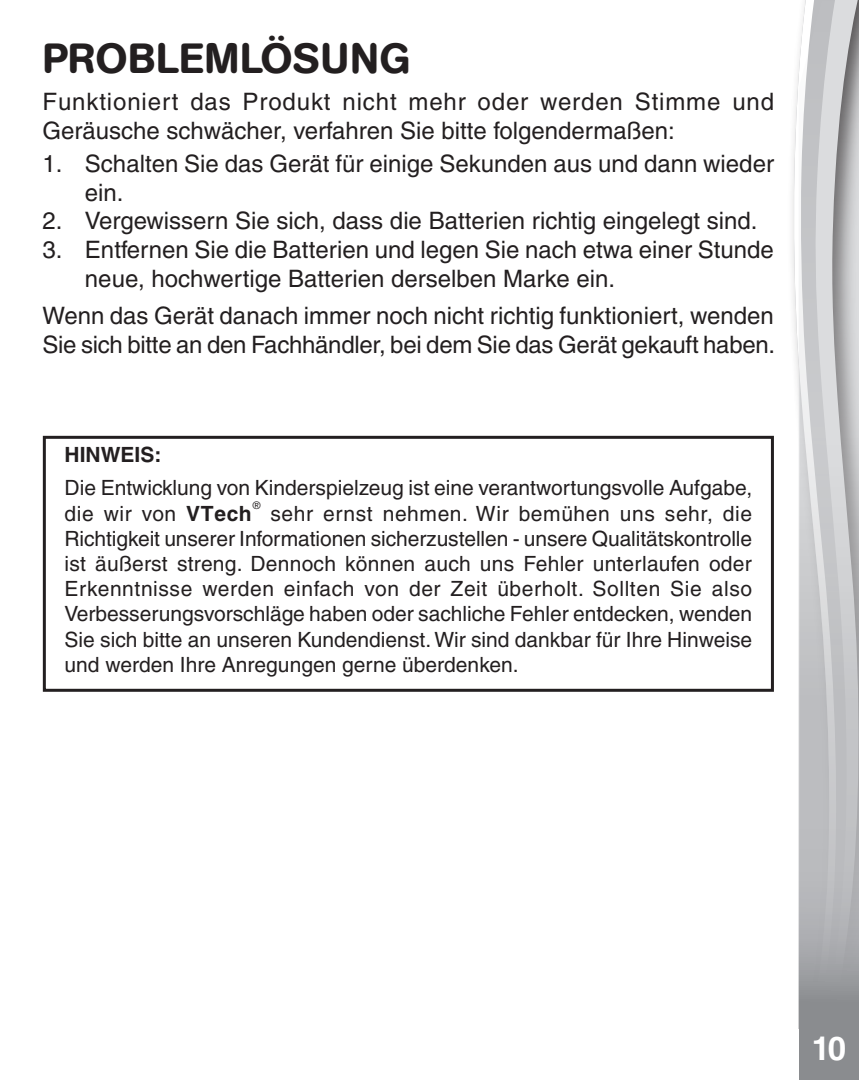
<style>
.page{position:relative;width:859px;height:1080px;background:#fff}
.page>*{position:absolute;margin:0;border:0;box-sizing:border-box;transform-origin:0 0}
.Headline{font:500 42px "AG Book Rounded";letter-spacing:.02em;color:#231f20}
.t1{font:700 33px "Helvetica";color:#fff}
.body_text1{font:500 24px/28.8px "Helvetica";color:#231f20}
.body{font:500 24px/28.8px "Helvetica";letter-spacing:.015em;color:#231f20}
.body-2{font:500 21px/25.2px "Helvetica";color:#231f20}
.Common_Text{font:700 21px "Helvetica";color:#231f20}
.body-3{font:10.5px "Helvetica 55 Roman";color:#231f20}
.s1{font-weight:700}
.s2{font-size:27px}
</style>
<div class="page">
<svg style="left:793px;top:59px;width:6px;height:970px"></svg>
<svg style="left:799px;top:0;width:60px;height:1080px;background:#bebfc1"></svg>
<div style="left:43px;top:436px;width:731px;height:256px;border:3px solid #231f20"></div>
<p class="Headline" style="left:42px;top:33px;width:370px">PROBLEMLÖSUNG</p>
<p class="body" style="left:42px;top:87px;width:733px">Funktioniert das Produkt nicht mehr oder werden Stimme und<br>Geräusche schwächer, verfahren Sie bitte folgendermaßen:</p>
<p class="body_text1" style="left:85px;top:149px;width:690px;text-indent:-43px">1. Schalten Sie das Gerät für einige Sekunden aus und dann wieder ein.</p>
<p class="body_text1" style="left:42px;top:206px;width:717px">2. Vergewissern Sie sich, dass die Batterien richtig eingelegt sind.</p>
<p class="body_text1" style="left:85px;top:235px;width:690px;text-indent:-43px">3. Entfernen Sie die Batterien und legen Sie nach etwa einer Stunde neue, hochwertige Batterien derselben Marke ein.</p>
<p class="body_text1" style="left:42px;top:301px;width:734px">Wenn das Gerät danach immer noch nicht richtig funktioniert, wenden<br>Sie sich bitte an den Fachhändler, bei dem Sie das Gerät gekauft haben.</p>
<p class="Common_Text" style="left:65px;top:442px;width:98px">HINWEIS:</p>
<p class="body-2" style="left:65px;top:475px;width:689px">Die Entwicklung von Kinderspielzeug ist eine verantwortungsvolle Aufgabe, die wir von <span class="s1">VTech</span></p>
<p class="body-3" style="left:252px;top:499px;width:10px">®</p>
<p class="body-2" style="left:65px;top:501px;width:689px;text-align:justify;text-indent:206px">sehr ernst nehmen. Wir bemühen uns sehr, die Richtigkeit unserer Informationen sicherzustellen - unsere Qualitätskontrolle ist äußerst streng. Dennoch können auch uns Fehler unterlaufen oder Erkenntnisse werden einfach von der Zeit überholt. Sollten Sie also Verbesserungsvorschläge haben oder sachliche Fehler entdecken, wenden Sie sich bitte an unseren Kundendienst.Wir sind dankbar für Ihre Hinweise und werden Ihre Anregungen gerne überdenken.</p>
<h2 class="t1" style="left:813px;top:1021px;width:39px">10<span class="s2">10</span></h2>
<h2 class="t1" style="left:812px;top:1029px;width:36px">10</h2>
</div>
